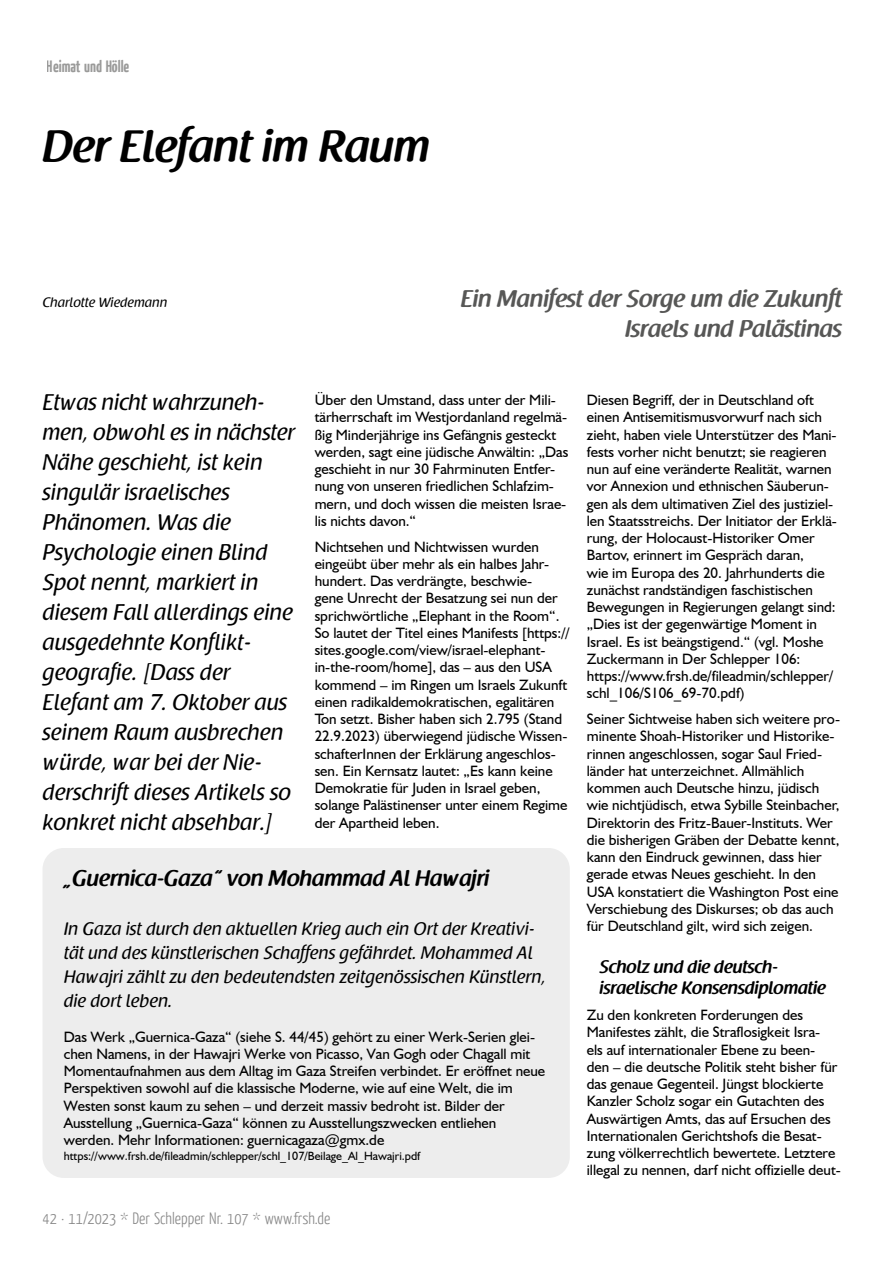
<style>
.page{position:relative;width:893px;height:1263px;background:#fff}
.page>*{position:absolute;margin:0;border:0;box-sizing:border-box;transform-origin:0 0}
.t1{font:600 45px "Raspoutine";color:#000}
.t2{font:600 24px/30px "Raspoutine";color:#575756;text-align:right}
.t3{font:22.5px/30px "Raspoutine Classic";color:#000}
.t4{font:600 22.5px "Raspoutine";color:#000}
.t5{font:18px/24px "Raspoutine Classic";color:#000}
.t6{font:600 18px/21px "Raspoutine";color:#000}
.t7{font:300 16.5px "Yanone Kaffeesatz";color:#878787}
.t8{font:700 16.5px "Yanone Kaffeesatz";color:#575756}
.t9{font:15px/17.2px "Humanist 521 BT";color:#000}
.t10{font:13.5px "Raspoutine Classic";color:#000}
.t11{font:12px "Humanist 521 BT";color:#000}
</style>
<div class="page">
<div style="left:43px;top:848px;width:527px;height:330px;background:#ededed;border-radius:21px"></div>
<p class="t8" style="left:47px;top:55px;width:84px">Heimat und Hölle</p>
<h1 class="t1" style="left:43px;top:122px;width:389px">Der Elefant im Raum</h1>
<p class="t10" style="left:43px;top:295px;width:126px">Charlotte Wiedemann</p>
<h2 class="t2" style="left:461px;top:284px;width:383px">Ein Manifest der Sorge um die Zukunft<br>Israels und Palästinas</h2>
<p class="t9" style="left:315px;top:391px;width:255px">Über den Umstand, dass unter der Mili&shy;tärherrschaft im Westjordanland regelmä&shy;ßig Minderjährige ins Gefängnis gesteckt werden, sagt eine jüdische Anwältin: „Das geschieht in nur 30 Fahrminuten Entfer&shy;nung von unseren friedlichen Schlafzim&shy;mern, und doch wissen die meisten Israe&shy;lis nichts davon.“</p>
<p class="t9" style="left:315px;top:537px;width:257px">Nichtsehen und Nichtwissen wurden eingeübt über mehr als ein halbes Jahr&shy;hundert. Das verdrängte, beschwie-<br>gene Unrecht der Besatzung sei nun der sprichwörtliche „Elephant in the Room“.<br>So lautet der Titel eines Manifests [https:// sites.google.com/view/israel-elephant&shy;in-the-room/home], das – aus den USA kommend – im Ringen um Israels Zukunft einen radikaldemokratischen, egalitären Ton setzt. Bisher haben sich 2.795 (Stand 22.9.2023) überwiegend jüdische Wissen&shy;schafterInnen der Erklärung angeschlos&shy;sen. Ein Kernsatz lautet: „Es kann keine Demokratie für Juden in Israel geben, solange Palästinenser unter einem Regime der Apartheid leben.</p>
<p class="t3" style="left:43px;top:388px;width:254px">Etwas nicht wahrzuneh&shy;men, obwohl es in nächster<br>Nähe geschieht, ist kein singulär israelisches<br>Phänomen. Was die<br>Psychologie einen Blind<br>Spot nennt, markiert in diesem Fall allerdings eine ausgedehnte Konflikt&shy;geografie. [Dass der<br>Elefant am 7. Oktober aus seinem Raum ausbrechen würde, war bei der Nie&shy;derschrift dieses Artikels so konkret nicht absehbar.]</p>
<h3 class="t4" style="left:64px;top:865px;width:427px">„Guernica-Gaza“ von Mohammad Al Hawajri</h3>
<p class="t5" style="left:64px;top:917px;width:484px">In Gaza ist durch den aktuellen Krieg auch ein Ort der Kreativi&shy;tät und des künstlerischen Schaffens gefährdet. Mohammed Al Hawajri zählt zu den bedeutendsten zeitgenössischen Künstlern, die dort leben.</p>
<p class="t9" style="left:64px;top:1027px;width:483px">Das Werk „Guernica-Gaza“ (siehe S. 44/45) gehört zu einer Werk-Serien glei&shy;chen Namens, in der Hawajri Werke von Picasso, Van Gogh oder Chagall mit Momentaufnahmen aus dem Alltag im Gaza Streifen verbindet. Er eröffnet neue Perspektiven sowohl auf die klassische Moderne, wie auf eine Welt, die im Westen sonst kaum zu sehen – und derzeit massiv bedroht ist. Bilder der Ausstellung „Guernica-Gaza“ können zu Ausstellungszwecken entliehen werden. Mehr Informationen: guernicagaza@gmx.de</p>
<p class="t11" style="left:64px;top:1148px;width:358px">https://www.frsh.de/fileadmin/schlepper/schl_107/Beilage_Al_Hawajri.pdf</p>
<p class="t7" style="left:43px;top:1208px;width:289px">42 · 11/2023 * Der Schlepper Nr. 107 * www.frsh.de</p>
<p class="t9" style="left:587px;top:391px;width:252px">Diesen Begriff, der in Deutschland oft einen Antisemitismusvorwurf nach sich zieht, haben viele Unterstützer des Mani&shy;fests vorher nicht benutzt; sie reagieren nun auf eine veränderte Realität, warnen vor Annexion und ethnischen Säuberun&shy;gen als dem ultimativen Ziel des justiziel&shy;len Staatsstreichs. Der Initiator der Erklä&shy;rung, der Holocaust-Historiker Omer Bartov, erinnert im Gespräch daran,<br>wie im Europa des 20. Jahrhunderts die zunächst randständigen faschistischen Bewegungen in Regierungen gelangt sind: „Dies ist der gegenwärtige Moment in Israel. Es ist beängstigend.“ (vgl. Moshe Zuckermann in Der Schlepper 106: https://www.frsh.de/fileadmin/schlepper/ schl_106/S106_69-70.pdf)</p>
<p class="t9" style="left:587px;top:710px;width:255px">Seiner Sichtweise haben sich weitere pro&shy;minente Shoah-Historiker und Historike&shy;rinnen angeschlossen, sogar Saul Fried&shy;länder hat unterzeichnet. Allmählich kommen auch Deutsche hinzu, jüdisch wie nichtjüdisch, etwa Sybille Steinbacher, Direktorin des Fritz-Bauer-Instituts. Wer die bisherigen Gräben der Debatte kennt, kann den Eindruck gewinnen, dass hier gerade etwas Neues geschieht. In den USA konstatiert die Washington Post eine Verschiebung des Diskurses; ob das auch für Deutschland gilt, wird sich zeigen.</p>
<p class="t6" style="left:600px;top:957px;width:228px">Scholz und die deutsch&shy;israelische Konsensdiplomatie</p>
<p class="t9" style="left:587px;top:1006px;width:256px">Zu den konkreten Forderungen des Manifestes zählt, die Straflosigkeit Isra-<br>els auf internationaler Ebene zu been&shy;den – die deutsche Politik steht bisher für das genaue Gegenteil. Jüngst blockierte Kanzler Scholz sogar ein Gutachten des Auswärtigen Amts, das auf Ersuchen des Internationalen Gerichtshofs die Besat&shy;zung völkerrechtlich bewertete. Letztere illegal zu nennen, darf nicht offizielle deut-</p>
</div>
